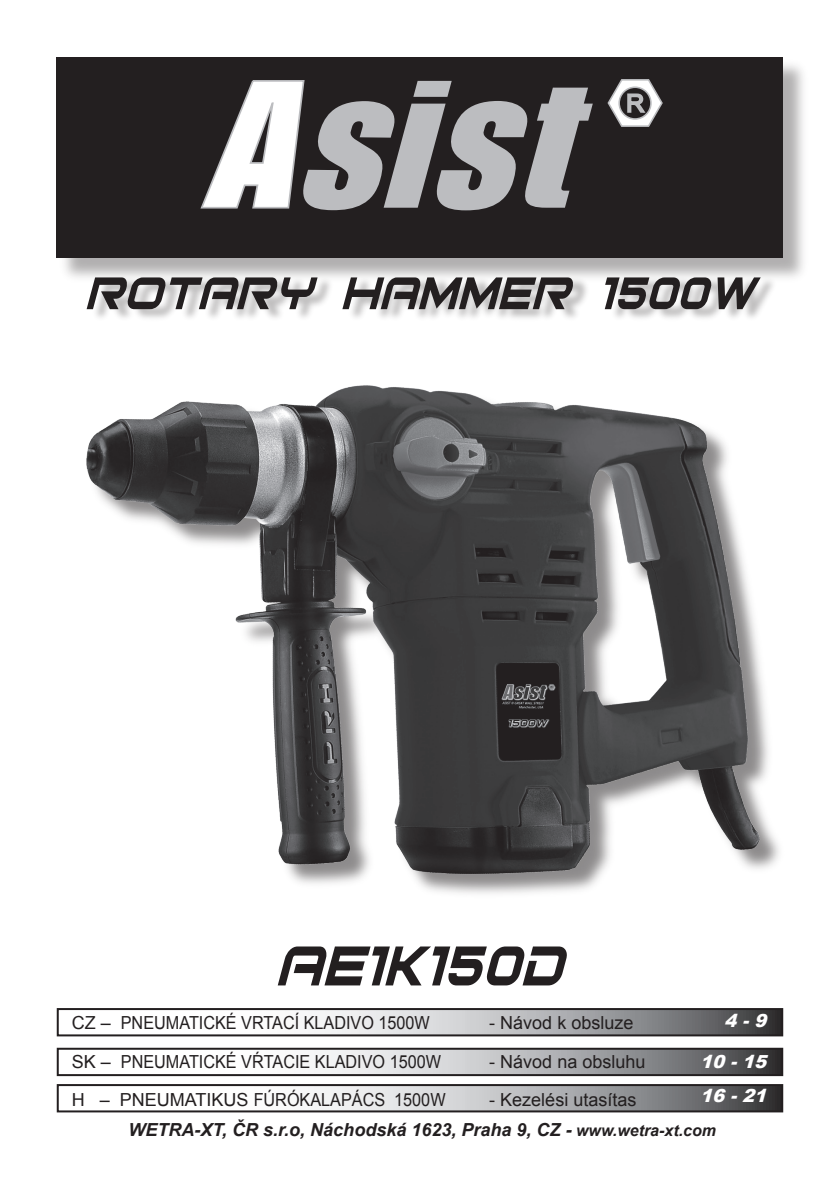
<style>
.page{position:relative;width:840px;height:1191px;background:#fff}
.page>*{position:absolute;margin:0;border:0;box-sizing:border-box;transform-origin:0 0}
.t1{font:18px "Arial";color:#231f20}
.t2{font:italic 700 18px/34.2px "Arial";color:#231f20}
.t3{font:italic 900 18px "Arial";color:#fff}
.s1{font-weight:900;color:#fff}
.s2{font-size:16px}
</style>
<div class="page">
<img style="left:86px;top:385px;width:693px;height:509px">
<svg style="left:320px;top:1050px;width:459px;height:23px;background:#a8a9ab"></svg>
<div style="left:57px;top:1047px;width:725px;height:29px;border:2px solid #231f20"></div>
<svg style="left:320px;top:1011px;width:459px;height:22px;background:#a8a9ab"></svg>
<div style="left:57px;top:1008px;width:725px;height:28px;border:2px solid #231f20"></div>
<div style="left:59px;top:59px;width:751px;height:224px;background:#231f20;opacity:.36"></div>
<div style="left:57px;top:57px;width:725px;height:200px;background:#231f20"></div>
<svg style="left:200px;top:80px;width:392px;height:130px"></svg>
<svg style="left:607px;top:79px;width:56px;height:48px"></svg>
<svg style="left:320px;top:1087px;width:459px;height:22px;background:#a8a9ab"></svg>
<div style="left:57px;top:1084px;width:725px;height:28px;border:2px solid #231f20"></div>
<svg style="left:278px;top:946px;width:289px;height:39px"></svg>
<div style="left:92px;top:275px;width:685px;height:47px;background:#231f20;opacity:.3"></div>
<svg style="left:87px;top:277px;width:673px;height:32px"></svg>
<p class="t1" style="left:72px;top:1010px;width:359px">CZ – PNEUMATICKÉ VRTACÍ KLADIVO 1500W</p>
<p class="t1" style="left:489px;top:1010px;width:146px">- Návod k obsluze</p>
<p class="t3" style="left:723px;top:1007px;width:50px">4-9</p>
<p class="t1" style="left:72px;top:1050px;width:370px">SK – PNEUMATICKÉ VŔTACIE KLADIVO 1500W</p>
<p class="t1" style="left:489px;top:1050px;width:158px">- Návod na obsluhu</p>
<p class="t3" style="left:699px;top:1048px;width:74px">10-15</p>
<p class="t1" style="left:72px;top:1087px;width:375px">H – PNEUMATIKUS FÚRÓKALAPÁCS 1500W</p>
<p class="t1" style="left:489px;top:1087px;width:149px">- Kezelési utasítas</p>
<p class="t2" style="left:128px;top:1079px;width:645px;text-indent:571px"><span class="s1">16-21<br></span>WETRA-XT, ČR s.r.o, Náchodská 1623, Praha 9, CZ - <span class="s2">www.wetra-xt.com</span></p>
</div>
